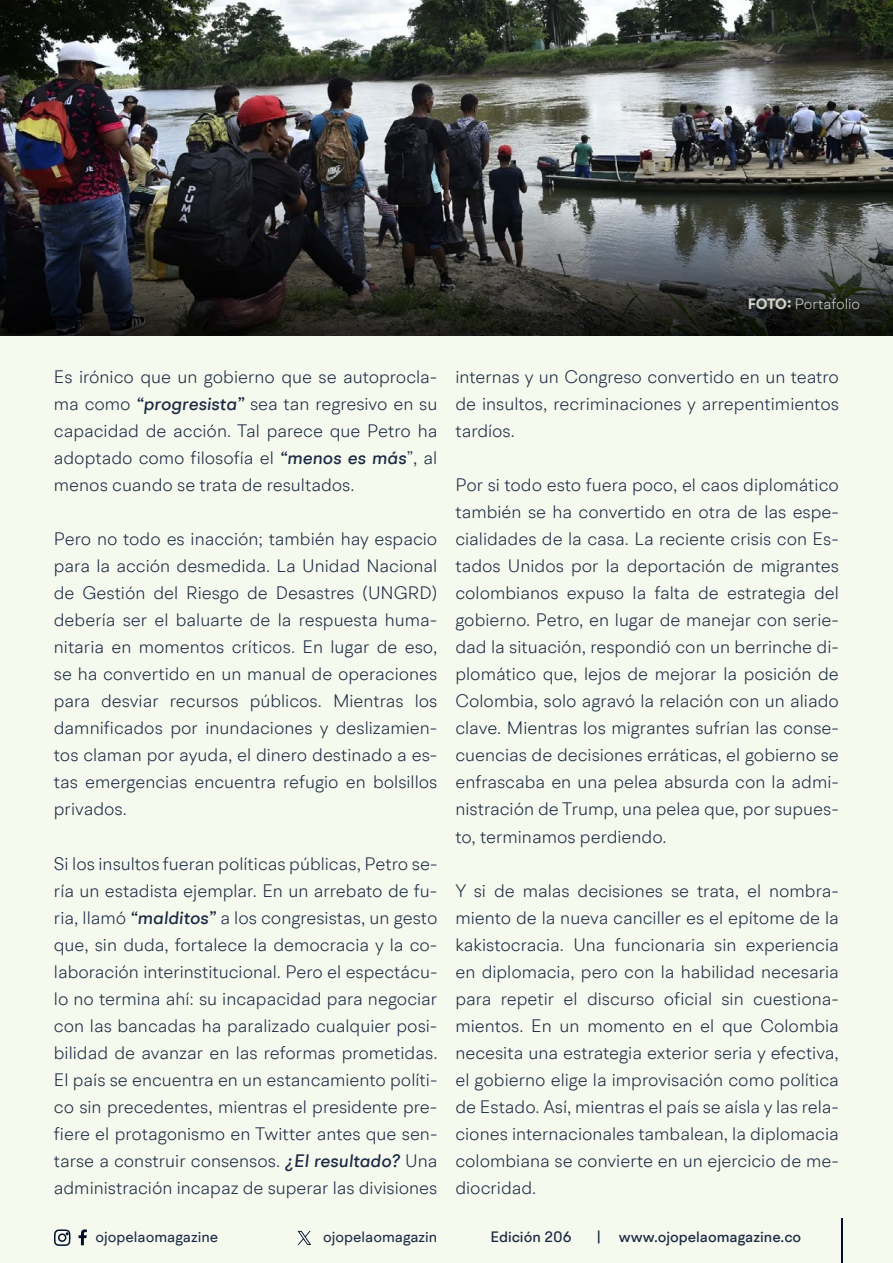
<style>
.page{position:relative;width:893px;height:1263px;background:#f6f9ee}
.page>*{position:absolute;margin:0;border:0;box-sizing:border-box;transform-origin:0 0}
.t1{font:300 18px/27px "BR Hendrix";color:#1b2943;text-align:justify}
.t2{font:500 15px "BR Hendrix";color:#1b2943}
.t3{font:15px "BR Hendrix";color:#1b2943}
.t4{font:300 15px "BR Hendrix";color:#f5faed}
.s1{font-weight:700}
.s2{font-weight:500;font-style:italic}
</style>
<div class="page">
<svg style="left:79px;top:1229px;width:8px;height:16px"></svg>
<svg style="left:54px;top:1229px;width:17px;height:17px"></svg>
<hr style="left:841px;top:1219px;width:1px;height:44px;background:#000f2b">
<svg style="left:298px;top:1231px;width:13px;height:14px"></svg>
<img style="left:0;top:0;width:893px;height:199px">
<svg style="left:0;top:199px;width:893px;height:136px;background:#343637"></svg>
<p class="t4" style="left:747px;top:295px;width:114px"><span class="s1">FOTO:</span> Portafolio</p>
<p class="t1" style="left:54px;top:364px;width:385px">Es irónico que un gobierno que se autoprocla&shy;ma como <span class="s2">“progresista”</span> sea tan regresivo en su capacidad de acción. Tal parece que Petro ha adoptado como filosofía el <span class="s2">“menos es más</span>”, al menos cuando se trata de resultados.</p>
<p class="t1" style="left:54px;top:526px;width:385px">Pero no todo es inacción; también hay espacio para la acción desmedida. La Unidad Nacional de Gestión del Riesgo de Desastres (UNGRD) debería ser el baluarte de la respuesta huma&shy;nitaria en momentos críticos. En lugar de eso, se ha convertido en un manual de operaciones para desviar recursos públicos. Mientras los damnificados por inundaciones y deslizamien&shy;tos claman por ayuda, el dinero destinado a es&shy;tas emergencias encuentra refugio en bolsillos privados.</p>
<p class="t1" style="left:54px;top:850px;width:385px">Si los insultos fueran políticas públicas, Petro se&shy;ría un estadista ejemplar. En un arrebato de fu&shy;ria, llamó <span class="s2">“malditos”</span> a los congresistas, un gesto que, sin duda, fortalece la democracia y la co&shy;laboración interinstitucional. Pero el espectácu&shy;lo no termina ahí: su incapacidad para negociar con las bancadas ha paralizado cualquier posi&shy;bilidad de avanzar en las reformas prometidas.<br>El país se encuentra en un estancamiento políti&shy;co sin precedentes, mientras el presidente pre&shy;fiere el protagonismo en Twitter antes que sen&shy;tarse a construir consensos. <span class="s2">¿El resultado?</span> Una administración incapaz de superar las divisiones</p>
<p class="t1" style="left:455px;top:364px;width:385px">internas y un Congreso convertido en un teatro de insultos, recriminaciones y arrepentimientos tardíos.</p>
<p class="t1" style="left:455px;top:472px;width:385px">Por si todo esto fuera poco, el caos diplomático también se ha convertido en otra de las espe&shy;cialidades de la casa. La reciente crisis con Es&shy;tados Unidos por la deportación de migrantes colombianos expuso la falta de estrategia del gobierno. Petro, en lugar de manejar con serie&shy;dad la situación, respondió con un berrinche di&shy;plomático que, lejos de mejorar la posición de Colombia, solo agravó la relación con un aliado clave. Mientras los migrantes sufrían las conse&shy;cuencias de decisiones erráticas, el gobierno se enfrascaba en una pelea absurda con la admi&shy;nistración de Trump, una pelea que, por supues&shy;to, terminamos perdiendo.</p>
<p class="t1" style="left:455px;top:877px;width:385px">Y si de malas decisiones se trata, el nombra&shy;miento de la nueva canciller es el epítome de la kakistocracia. Una funcionaria sin experiencia en diplomacia, pero con la habilidad necesaria para repetir el discurso oficial sin cuestiona&shy;mientos. En un momento en el que Colombia necesita una estrategia exterior seria y efectiva, el gobierno elige la improvisación como política de Estado. Así, mientras el país se aísla y las rela&shy;ciones internacionales tambalean, la diplomacia colombiana se convierte en un ejercicio de me&shy;diocridad.</p>
<p class="t3" style="left:96px;top:1227px;width:124px">ojopelaomagazine</p>
<p class="t3" style="left:323px;top:1227px;width:116px">ojopelaomagazin</p>
<p class="t2" style="left:490px;top:1227px;width:83px">Edición 206</p>
<p class="t2" style="left:596px;top:1227px;width:206px">| www.ojopelaomagazine.co</p>
</div>
